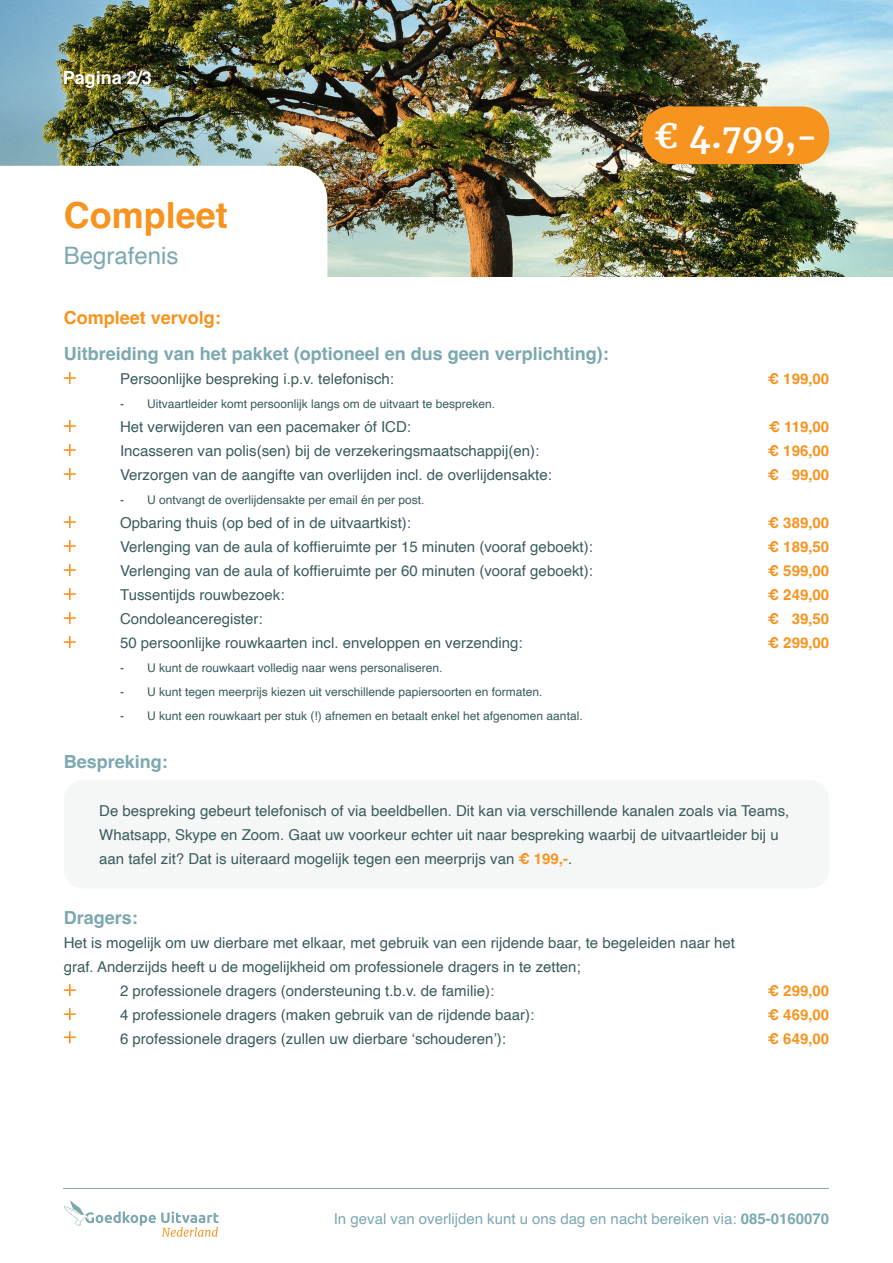
<style>
.page{position:relative;width:893px;height:1263px;background:#fff}
.page>*{position:absolute;margin:0;border:0;box-sizing:border-box;transform-origin:0 0}
.t1{font:700 36px "Helvetica";color:#f7941f}
.t2{font:700 33px "Merriweather";color:#fff}
.t3{font:24px "Helvetica";color:#7da8b0}
.t4{font:700 18px "Helvetica";color:#7da8b0}
.t5{font:700 18px "Helvetica";color:#f7941f}
.t6{font:700 18px "Helvetica";color:#fff}
.t7{font:15px/24px "Helvetica";color:#3b5c5e}
.t8{font:700 15px/24px "Helvetica";color:#f7941f;text-align:justify}
.t9{font:15px "Helvetica";color:#7da8b0}
.t10{font:12px "Helvetica";color:#3b5c5e}
.s1{font-weight:700;color:#f7941f}
.s2{font-weight:700}
</style>
<div class="page">
<div style="left:64px;top:780px;width:765px;height:108px;background:#f5f6f6;border-radius:19px"></div>
<img style="left:0;top:0;width:893px;height:276px">
<hr style="left:64px;top:1188px;width:765px;height:1px;background:#91aac2">
<svg style="left:64px;top:1200px;width:155px;height:37px"></svg>
<div style="left:642px;top:106px;width:187px;height:58px;background:#f7941f;border-radius:27px"></div>
<svg style="left:64px;top:372px;width:12px;height:12px"></svg>
<svg style="left:64px;top:420px;width:12px;height:12px"></svg>
<svg style="left:64px;top:444px;width:12px;height:12px"></svg>
<svg style="left:64px;top:468px;width:12px;height:12px"></svg>
<svg style="left:64px;top:516px;width:12px;height:12px"></svg>
<svg style="left:64px;top:564px;width:12px;height:12px"></svg>
<svg style="left:64px;top:612px;width:12px;height:12px"></svg>
<svg style="left:64px;top:540px;width:12px;height:12px"></svg>
<svg style="left:64px;top:588px;width:12px;height:12px"></svg>
<svg style="left:64px;top:636px;width:12px;height:12px"></svg>
<svg style="left:0;top:166px;width:327px;height:110px"></svg>
<svg style="left:64px;top:984px;width:12px;height:12px"></svg>
<svg style="left:64px;top:1008px;width:12px;height:12px"></svg>
<svg style="left:64px;top:1031px;width:12px;height:12px"></svg>
<p class="t6" style="left:63px;top:67px;width:91px">Pagina 2/3</p>
<h1 class="t1" style="left:64px;top:193px;width:166px">Compleet</h1>
<h3 class="t3" style="left:64px;top:237px;width:116px">Begrafenis</h3>
<p class="t5" style="left:64px;top:307px;width:159px">Compleet vervolg:</p>
<p class="t4" style="left:64px;top:343px;width:547px">Uitbreiding van het pakket (optioneel en dus geen verplichting):</p>
<p class="t7" style="left:120px;top:367px;width:276px">Persoonlijke bespreking i.p.v. telefonisch:</p>
<p class="t10" style="left:120px;top:395px;width:377px">- Uitvaartleider komt persoonlijk langs om de uitvaart te bespreken.</p>
<p class="t7" style="left:120px;top:415px;width:433px">Het verwijderen van een pacemaker óf ICD:<br>Incasseren van polis(sen) bij de verzekeringsmaatschappij(en):<br>Verzorgen van de aangifte van overlijden incl. de overlijdensakte:</p>
<p class="t10" style="left:120px;top:491px;width:306px">- U ontvangt de overlijdensakte per email én per post.</p>
<p class="t7" style="left:120px;top:511px;width:474px">Opbaring thuis (op bed of in de uitvaartkist):<br>Verlenging van de aula of koffieruimte per 15 minuten (vooraf geboekt):<br>Verlenging van de aula of koffieruimte per 60 minuten (vooraf geboekt):<br>Tussentijds rouwbezoek:<br>Condoleanceregister:<br>50 persoonlijke rouwkaarten incl. enveloppen en verzending:</p>
<p class="t10" style="left:120px;top:659px;width:324px">- U kunt de rouwkaart volledig naar wens personaliseren.</p>
<p class="t10" style="left:120px;top:683px;width:424px">- U kunt tegen meerprijs kiezen uit verschillende papiersoorten en formaten.</p>
<p class="t10" style="left:120px;top:707px;width:464px">- U kunt een rouwkaart per stuk (!) afnemen en betaalt enkel het afgenomen aantal.</p>
<p class="t4" style="left:64px;top:751px;width:106px">Bespreking:</p>
<h2 class="t2" style="left:654px;top:115px;width:166px">€ 4.799,-</h2>
<p class="t8" style="left:768px;top:368px;width:63px">€ 199,00</p>
<p class="t8" style="left:768px;top:416px;width:63px">€ 119,00 € 196,00 € 99,00</p>
<p class="t8" style="left:768px;top:512px;width:63px">€ 389,00 € 189,50 € 599,00 € 249,00 € 39,50 € 299,00</p>
<p class="t7" style="left:99px;top:799px;width:692px">De bespreking gebeurt telefonisch of via beeldbellen. Dit kan via verschillende kanalen zoals via Teams,<br>Whatsapp, Skype en Zoom. Gaat uw voorkeur echter uit naar bespreking waarbij de uitvaartleider bij u aan tafel zit? Dat is uiteraard mogelijk tegen een meerprijs van <span class="s1">€ 199,-</span>.</p>
<p class="t4" style="left:64px;top:907px;width:76px">Dragers:</p>
<p class="t7" style="left:64px;top:931px;width:673px">Het is mogelijk om uw dierbare met elkaar, met gebruik van een rijdende baar, te begeleiden naar het graf. Anderzijds heeft u de mogelijkheid om professionele dragers in te zetten;</p>
<p class="t7" style="left:120px;top:979px;width:416px">2 professionele dragers (ondersteuning t.b.v. de familie):<br>4 professionele dragers (maken gebruik van de rijdende baar):<br>6 professionele dragers (zullen uw dierbare ‘schouderen’):</p>
<p class="t8" style="left:768px;top:980px;width:63px">€ 299,00 € 469,00 € 649,00</p>
<p class="t9" style="left:334px;top:1207px;width:497px">In geval van overlijden kunt u ons dag en nacht bereiken via: <span class="s2">085-0160070</span></p>
</div>
